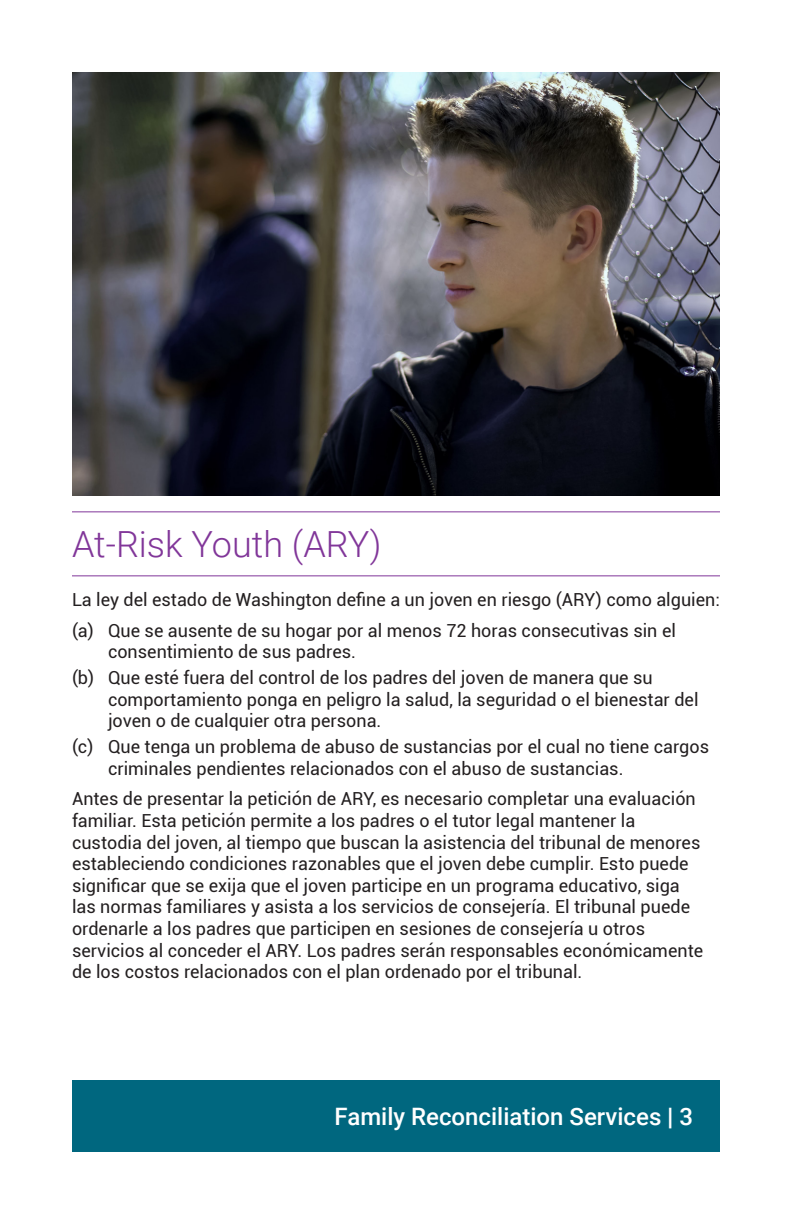
<style>
.page{position:relative;width:792px;height:1224px;background:#fff}
.page>*{position:absolute;margin:0;border:0;box-sizing:border-box;transform-origin:0 0}
.t1{font:300 36px "Roboto";color:#813699}
.t2{font:500 24px "Roboto";color:#fff}
.t3{font:18px/21.6px "Roboto";color:#231f20}
.s1{font-weight:400}
</style>
<div class="page">
<div style="left:72px;top:1080px;width:648px;height:72px;background:#00677f"></div>
<hr style="left:72px;top:511px;width:648px;height:1px;background:#813699">
<hr style="left:72px;top:575px;width:648px;height:1px;background:#813699">
<img style="left:72px;top:72px;width:648px;height:423px">
<h1 class="t1" style="left:72px;top:519px;width:311px">At-Risk Youth (ARY)</h1>
<p class="t3" style="left:72px;top:584px;width:649px;line-height:30.6px">La ley del estado de Washington define a un joven en riesgo (ARY) como alguien: (a) Que se ausente de su hogar por al menos 72 horas consecutivas sin el</p>
<p class="t3" style="left:72px;top:638px;width:582px;line-height:26px;text-indent:36px">consentimiento de sus padres.<br>(b) Que esté fuera del control de los padres del joven de manera que su</p>
<p class="t3" style="left:108px;top:688px;width:592px">comportamiento ponga en peligro la salud, la seguridad o el bienestar del joven o de cualquier otra persona.</p>
<p class="t3" style="left:108px;top:735px;width:603px;text-indent:-36px">(c) Que tenga un problema de abuso de sustancias por el cual no tiene cargos criminales pendientes relacionados con el abuso de sustancias.</p>
<p class="t3" style="left:72px;top:788px;width:633px">Antes de presentar la petición de ARY, es necesario completar una evaluación familiar. Esta petición permite a los padres o el tutor legal mantener la custodia del joven, al tiempo que buscan la asistencia del tribunal de menores estableciendo condiciones razonables que el joven debe cumplir. Esto puede significar que se exija que el joven participe en un programa educativo, siga las normas familiares y asista a los servicios de consejería. El tribunal puede ordenarle a los padres que participen en sesiones de consejería u otros servicios al conceder el ARY. Los padres serán responsables económicamente de los costos relacionados con el plan ordenado por el tribunal.</p>
<h2 class="t2" style="left:335px;top:1100px;width:360px">Family Reconciliation Services <span class="s1">|</span> 3</h2>
</div>
